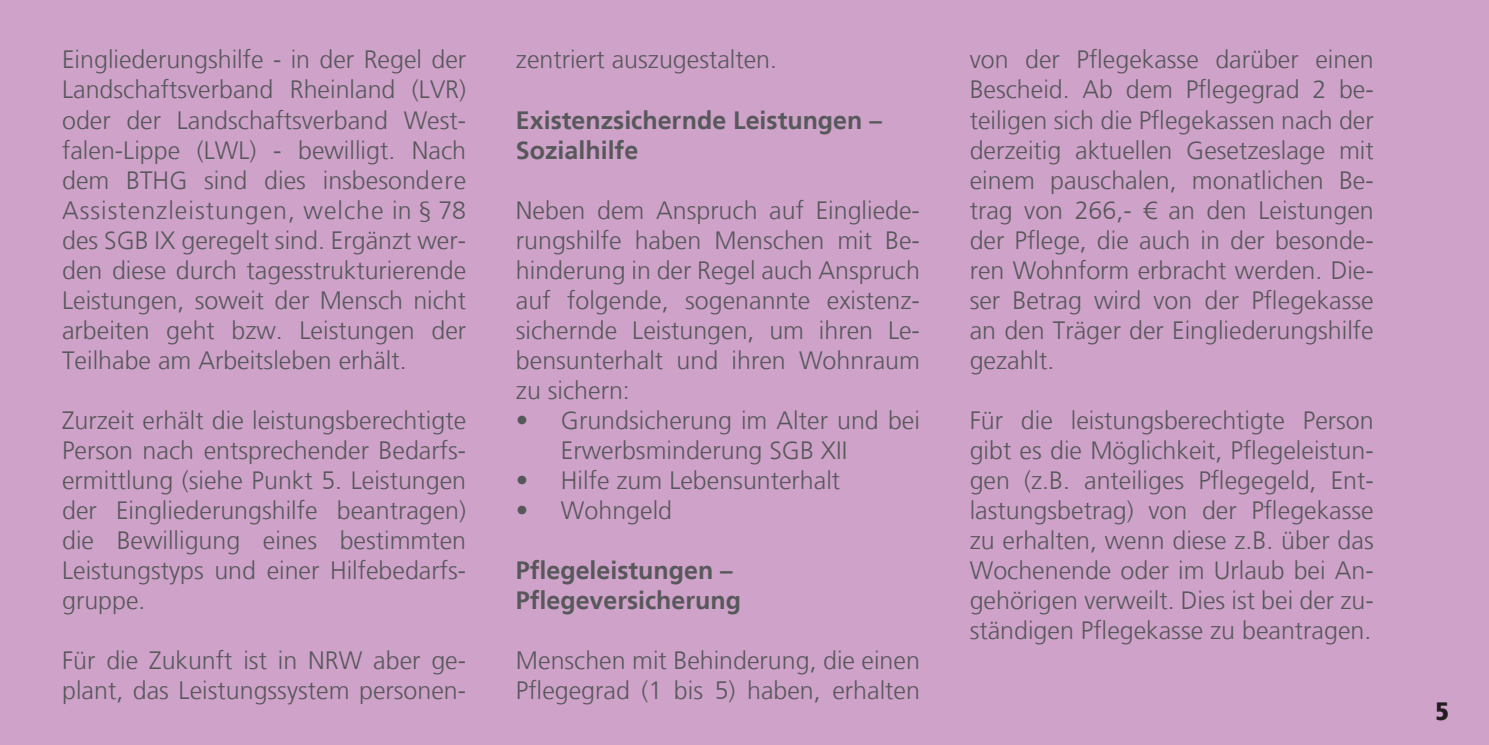
<style>
.page{position:relative;width:1489px;height:745px;background:#fff}
.page>*{position:absolute;margin:0;border:0;box-sizing:border-box;transform-origin:0 0}
.t1{font:300 25px/30px "Frutiger LT";color:#57585a;text-align:justify}
.t2{font:700 25px "Frutiger LT";color:#57585a}
.t3{font:900 condensed 25px "Frutiger LT";color:#231f20}
</style>
<div class="page">
<div style="left:0;top:0;width:1488px;height:744px;background:#cfa2ca"></div>
<p class="t1" style="left:62px;top:45px;width:405px">Eingliederungshilfe - in der Regel der Landschaftsverband Rheinland (LVR) oder der Landschaftsverband West&shy;falen-Lippe (LWL) - bewilligt. Nach dem BTHG sind dies insbesondere Assistenzleistungen, welche in § 78 des SGB IX geregelt sind. Ergänzt wer&shy;den diese durch tagesstrukturierende Leistungen, soweit der Mensch nicht arbeiten geht bzw. Leistungen der Teilhabe am Arbeitsleben erhält.</p>
<p class="t1" style="left:62px;top:405px;width:405px">Zurzeit erhält die leistungsberechtigte Person nach entsprechender Bedarfs&shy;ermittlung (siehe Punkt 5. Leistungen der Eingliederungshilfe beantragen) die Bewilligung eines bestimmten Leistungstyps und einer Hilfebedarfs&shy;gruppe.</p>
<p class="t1" style="left:62px;top:645px;width:405px">Für die Zukunft ist in NRW aber ge&shy;plant, das Leistungssystem personen-</p>
<p class="t1" style="left:516px;top:45px;width:263px">zentriert auszugestalten.</p>
<p class="t2" style="left:516px;top:105px;width:367px">Existenzsichernde Leistungen –</p>
<p class="t2" style="left:516px;top:135px;width:124px">Sozialhilfe</p>
<p class="t1" style="left:516px;top:195px;width:405px">Neben dem Anspruch auf Eingliede&shy;rungshilfe haben Menschen mit Be&shy;hinderung in der Regel auch Anspruch auf folgende, sogenannte existenz&shy;sichernde Leistungen, um ihren Le&shy;bensunterhalt und ihren Wohnraum zu sichern:</p>
<p class="t1" style="left:561px;top:405px;width:360px;text-indent:-45px">• Grundsicherung im Alter und bei<br>Erwerbsminderung SGB XII</p>
<p class="t1" style="left:516px;top:465px;width:326px">• Hilfe zum Lebensunterhalt</p>
<p class="t1" style="left:516px;top:495px;width:158px">• Wohngeld</p>
<p class="t2" style="left:516px;top:555px;width:218px">Pflegeleistungen –</p>
<p class="t2" style="left:516px;top:585px;width:227px">Pflegeversicherung</p>
<p class="t1" style="left:516px;top:645px;width:405px">Menschen mit Behinderung, die einen<br>Pflegegrad (1 bis 5) haben, erhalten</p>
<p class="t1" style="left:969px;top:45px;width:405px">von der Pflegekasse darüber einen Bescheid. Ab dem Pflegegrad 2 be&shy;teiligen sich die Pflegekassen nach der derzeitig aktuellen Gesetzeslage mit einem pauschalen, monatlichen Be&shy;trag von 266,- € an den Leistungen der Pflege, die auch in der besonde&shy;ren Wohnform erbracht werden. Die&shy;ser Betrag wird von der Pflegekasse an den Träger der Eingliederungshilfe gezahlt.</p>
<p class="t1" style="left:969px;top:405px;width:405px">Für die leistungsberechtigte Person gibt es die Möglichkeit, Pflegeleistun&shy;gen (z.B. anteiliges Pflegegeld, Ent&shy;lastungsbetrag) von der Pflegekasse zu erhalten, wenn diese z.B. über das Wochenende oder im Urlaub bei An&shy;gehörigen verweilt. Dies ist bei der zu&shy;ständigen Pflegekasse zu beantragen.</p>
<p class="t3" style="left:1435px;top:695px;width:14px">5</p>
</div>
